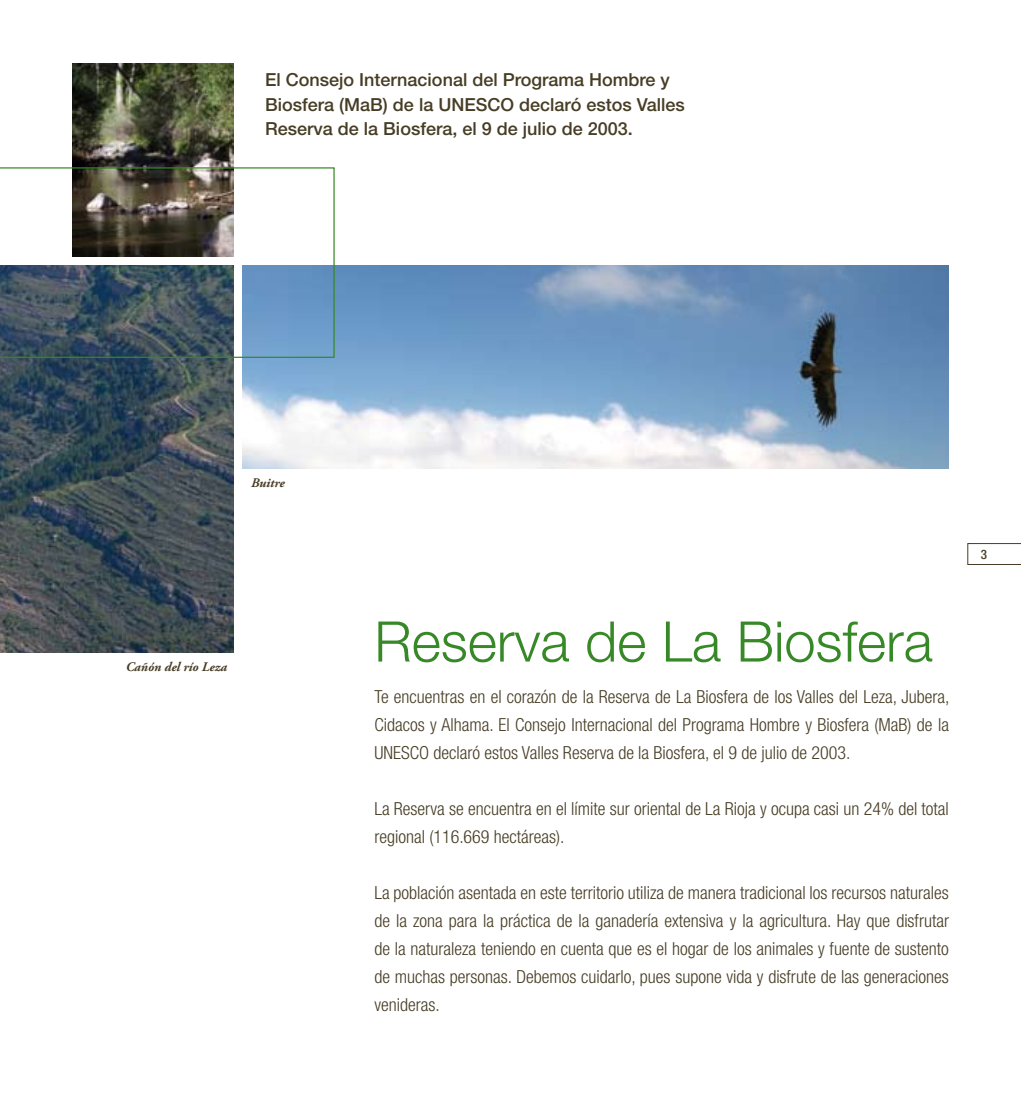
<style>
.page{position:relative;width:1021px;height:1106px;background:#fff}
.page>*{position:absolute;margin:0;border:0;box-sizing:border-box;transform-origin:0 0}
.t1{font:300 56px "Helvetica Neue";color:#378826}
.t2{font:300 condensed 18px/28px "Helvetica Neue";color:#473d25;text-align:justify}
.t3{font:500 18px/24.6px "Helvetica Neue";color:#473d25}
.t4{font:italic 700 13px "Adobe Garamond Pro";color:#473d25}
.t5{font:500 condensed 13px "Helvetica Neue";color:#473d25}
</style>
<div class="page">
<svg style="left:967px;top:543px;width:53px;height:22px"></svg>
<img style="left:72px;top:63px;width:161px;height:104px">
<img style="left:242px;top:266px;width:706px;height:202px">
<img style="left:0;top:358px;width:233px;height:295px">
<img style="left:0;top:167px;width:334px;height:191px">
<p class="t3" style="left:265px;top:67px;width:421px">El Consejo Internacional del Programa Hombre y<br>Biosfera (MaB) de la UNESCO declaró estos Valles<br>Reserva de la Biosfera, el 9 de julio de 2003.</p>
<p class="t4" style="left:251px;top:475px;width:35px">Buitre</p>
<p class="t4" style="left:126px;top:659px;width:103px">Cañón del río Leza</p>
<h1 class="t1" style="left:374px;top:607px;width:560px">Reserva de La Biosfera</h1>
<p class="t2" style="left:374px;top:682px;width:576px">Te encuentras en el corazón de la Reserva de La Biosfera de los Valles del Leza, Jubera, Cidacos y Alhama. El Consejo Internacional del Programa Hombre y Biosfera (MaB) de la UNESCO declaró estos Valles Reserva de la Biosfera, el 9 de julio de 2003.</p>
<p class="t2" style="left:374px;top:794px;width:576px">La Reserva se encuentra en el límite sur oriental de La Rioja y ocupa casi un 24% del total regional (116.669 hectáreas).</p>
<p class="t2" style="left:374px;top:878px;width:576px">La población asentada en este territorio utiliza de manera tradicional los recursos naturales de la zona para la práctica de la ganadería extensiva y la agricultura. Hay que disfrutar de la naturaleza teniendo en cuenta que es el hogar de los animales y fuente de sustento de muchas personas. Debemos cuidarlo, pues supone vida y disfrute de las generaciones venideras.</p>
<p class="t5" style="left:980px;top:546px;width:8px">3</p>
</div>
